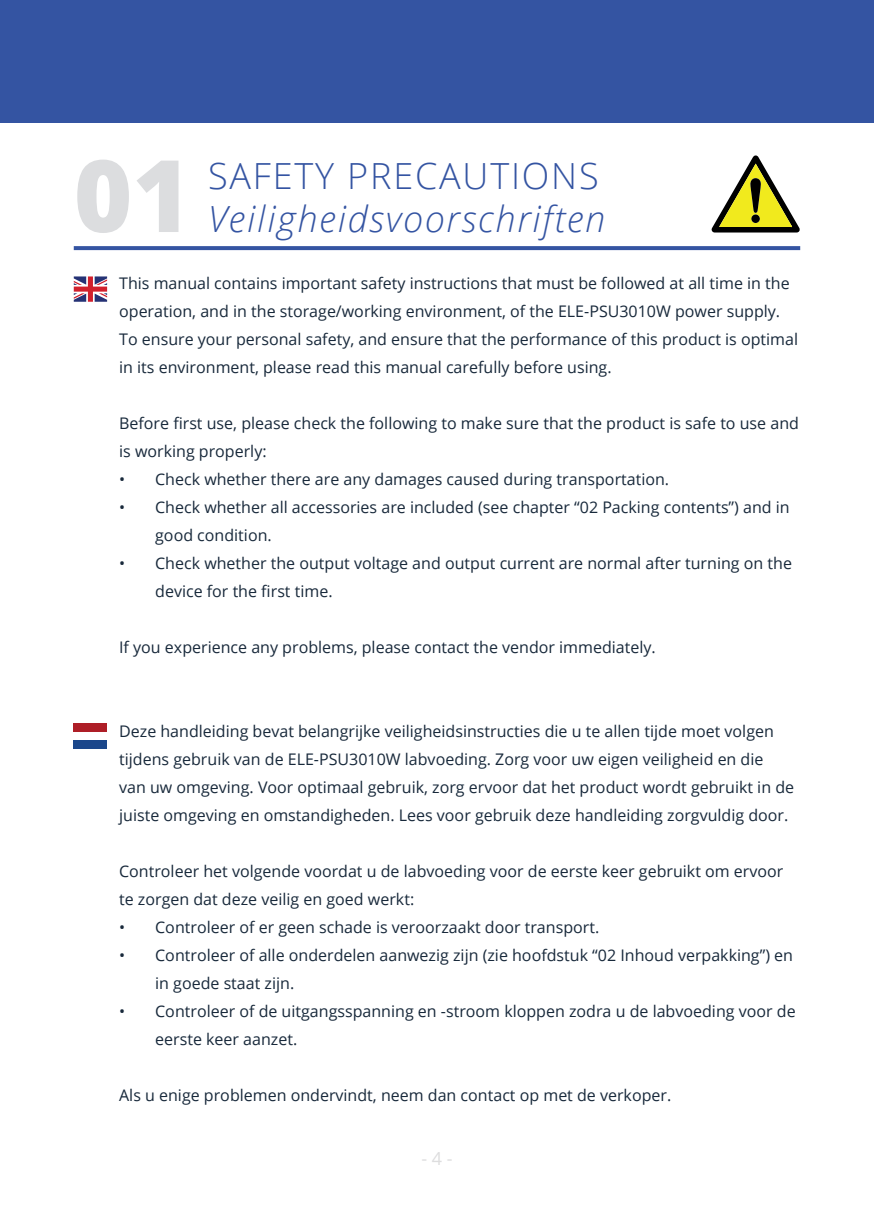
<style>
.page{position:relative;width:874px;height:1225px;background:#fff}
.page>*{position:absolute;margin:0;border:0;box-sizing:border-box;transform-origin:0 0}
.t1{font:800 100px "Open Sans";color:#dcdddf}
.t2{font:italic 300 36px "Open Sans";letter-spacing:.05em;color:#3454a2}
.t3{font:300 36px "Open Sans";letter-spacing:.05em;color:#3454a2}
.t4{font:18px "Open Sans";color:#ddddde}
.t5{font:16px/28px "Open Sans";color:#18293b}
</style>
<div class="page">
<svg style="left:74px;top:276px;width:33px;height:26px"></svg>
<div style="left:74px;top:723px;width:33px;height:25px;background:#1b478b"></div>
<div style="left:74px;top:723px;width:33px;height:17px;background:#fff"></div>
<div style="left:74px;top:723px;width:33px;height:8px;background:#ae1e27"></div>
<svg style="left:711px;top:155px;width:88px;height:77px"></svg>
<div style="left:751px;top:214px;width:8px;height:9px;background:#000;border-radius:50%"></div>
<svg style="left:74px;top:246px;width:725px;height:4px;background:#3958a4"></svg>
<div style="left:0;top:0;width:873px;height:123px;background:#3454a2"></div>
<h1 class="t1" style="left:74px;top:120px;width:119px">01</h1>
<h2 class="t3" style="left:208px;top:151px;width:392px">SAFETY PRECAUTIONS</h2>
<h2 class="t2" style="left:208px;top:194px;width:398px">Veiligheidsvoorschriften</h2>
<p class="t5" style="left:119px;top:268px;width:680px">This manual contains important safety instructions that must be followed at all time in the operation, and in the storage/working environment, of the ELE-PSU3010W power supply.<br>To ensure your personal safety, and ensure that the performance of this product is optimal in its environment, please read this manual carefully before using.</p>
<p class="t5" style="left:119px;top:408px;width:681px">Before first use, please check the following to make sure that the product is safe to use and is working properly:</p>
<p class="t5" style="left:119px;top:464px;width:551px">• Check whether there are any damages caused during transportation.</p>
<p class="t5" style="left:155px;top:492px;width:635px;text-indent:-36px">• Check whether all accessories are included (see chapter “02 Packing contents”) and in good condition.</p>
<p class="t5" style="left:155px;top:548px;width:638px;text-indent:-36px">• Check whether the output voltage and output current are normal after turning on the device for the first time.</p>
<p class="t5" style="left:119px;top:632px;width:538px">If you experience any problems, please contact the vendor immediately.</p>
<p class="t5" style="left:119px;top:716px;width:676px">Deze handleiding bevat belangrijke veiligheidsinstructies die u te allen tijde moet volgen tijdens gebruik van de ELE-PSU3010W labvoeding. Zorg voor uw eigen veiligheid en die van uw omgeving. Voor optimaal gebruik, zorg ervoor dat het product wordt gebruikt in de juiste omgeving en omstandigheden. Lees voor gebruik deze handleiding zorgvuldig door.</p>
<p class="t5" style="left:119px;top:856px;width:665px">Controleer het volgende voordat u de labvoeding voor de eerste keer gebruikt om ervoor te zorgen dat deze veilig en goed werkt:</p>
<p class="t5" style="left:119px;top:912px;width:481px">• Controleer of er geen schade is veroorzaakt door transport.</p>
<p class="t5" style="left:155px;top:940px;width:639px;text-indent:-36px">• Controleer of alle onderdelen aanwezig zijn (zie hoofdstuk “02 Inhoud verpakking”) en in goede staat zijn.</p>
<p class="t5" style="left:155px;top:996px;width:641px;text-indent:-36px">• Controleer of de uitgangsspanning en -stroom kloppen zodra u de labvoeding voor de eerste keer aanzet.</p>
<p class="t5" style="left:119px;top:1080px;width:553px">Als u enige problemen ondervindt, neem dan contact op met de verkoper.</p>
<p class="t4" style="left:421px;top:1146px;width:33px">- 4 -</p>
</div>
